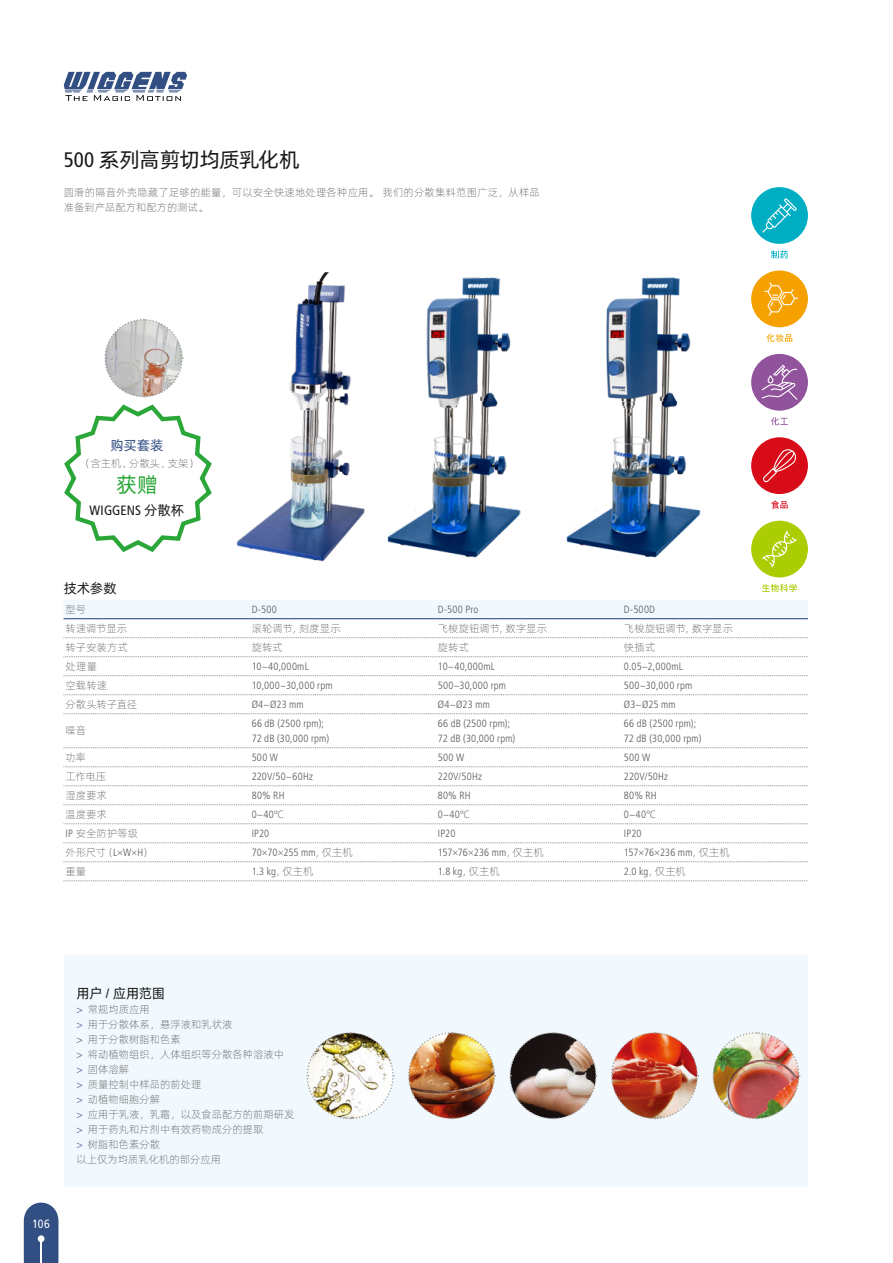
<style>
.page{position:relative;width:893px;height:1263px;background:#fff}
.page>*{position:absolute;margin:0;border:0;box-sizing:border-box;transform-origin:0 0}
.t1{font:21px "Alibaba Pu Hui Ti";letter-spacing:-.035em;color:#191817}
.W-正文-无项目符号{font:21px "Alibaba Pu Hui Ti";color:#2aa738}
.W-正文-无项目符号-2{font:13.5px "Alibaba Pu Hui Ti";letter-spacing:-.025em;color:#191817}
.W-正文前段距-无项目符号{font:condensed 13.5px "Frutiger LT Std";letter-spacing:.01em;color:#191817}
.W-正文-无项目符号-3{font:13.5px "Alibaba Pu Hui Ti";color:#324f83}
.t2{font:condensed 12px "Frutiger LT Std";color:#fff}
.t3{font:300 condensed 10.5px "Frutiger LT Std";letter-spacing:.02em;color:#595757}
.W-正文前段距-无项目符号-2{font:300 10.5px "Alibaba Pu Hui Ti";color:#595757}
.W-正文前段距-无项目符号-3{font:300 10.5px/15px "Alibaba Pu Hui Ti";letter-spacing:.02em;color:#595757}
.W-正文-无项目符号-4{font:300 10.5px "Alibaba Pu Hui Ti";color:#595757}
.s1{font-family:"Frutiger LT Std";font-stretch:condensed}
.s2{font-family:"Alibaba Pu Hui Ti";font-stretch:normal}
.s3{font-family:"Helvetica Neue LT Std";font-stretch:condensed;color:#324f83}
</style>
<div class="page">
<svg style="left:24px;top:1202px;width:34px;height:61px;background:#415b8c"></svg>
<svg style="left:64px;top:72px;width:123px;height:29px"></svg>
<div style="left:38px;top:1235px;width:7px;height:7px;background:#fff;border-radius:50%"></div>
<hr style="left:40px;top:1241px;width:2px;height:22px;background:#fff">
<div style="left:64px;top:955px;width:744px;height:231px;background:#f1f9fe"></div>
<div style="left:64px;top:600px;width:744px;height:18px;background:#f1f9fe"></div>
<hr style="left:63px;top:618px;width:187px;height:1px;background:#324f83">
<hr style="left:250px;top:618px;width:186px;height:1px;background:#324f83">
<hr style="left:436px;top:618px;width:186px;height:1px;background:#324f83">
<hr style="left:622px;top:618px;width:186px;height:1px;background:#324f83">
<svg style="left:63px;top:637px;width:745px;height:1px"></svg>
<svg style="left:63px;top:656px;width:745px;height:1px"></svg>
<svg style="left:63px;top:675px;width:745px;height:1px"></svg>
<svg style="left:63px;top:694px;width:745px;height:1px"></svg>
<svg style="left:63px;top:713px;width:745px;height:1px"></svg>
<svg style="left:63px;top:747px;width:745px;height:1px"></svg>
<svg style="left:63px;top:766px;width:745px;height:1px"></svg>
<svg style="left:63px;top:785px;width:745px;height:1px"></svg>
<svg style="left:63px;top:804px;width:745px;height:1px"></svg>
<svg style="left:63px;top:823px;width:745px;height:1px"></svg>
<svg style="left:63px;top:842px;width:745px;height:1px"></svg>
<svg style="left:63px;top:861px;width:745px;height:1px"></svg>
<svg style="left:63px;top:880px;width:745px;height:1px"></svg>
<img style="left:387px;top:277px;width:134px;height:281px">
<img style="left:566px;top:277px;width:135px;height:281px">
<img style="left:306px;top:1032px;width:88px;height:88px">
<img style="left:408px;top:1032px;width:88px;height:88px">
<svg style="left:509px;top:1032px;width:88px;height:88px"></svg>
<img style="left:611px;top:1032px;width:88px;height:88px">
<img style="left:712px;top:1032px;width:88px;height:88px">
<svg style="left:766px;top:334px;width:26px;height:8px"></svg>
<svg style="left:771px;top:250px;width:17px;height:8px"></svg>
<svg style="left:771px;top:417px;width:17px;height:8px"></svg>
<svg style="left:762px;top:584px;width:35px;height:8px"></svg>
<svg style="left:771px;top:501px;width:17px;height:8px"></svg>
<div style="left:751px;top:187px;width:57px;height:57px;background:#00aec4;border-radius:50%"></div>
<svg style="left:762px;top:198px;width:35px;height:35px"></svg>
<div style="left:751px;top:270px;width:57px;height:57px;background:#f5a200;border-radius:50%"></div>
<svg style="left:764px;top:282px;width:34px;height:34px"></svg>
<div style="left:751px;top:354px;width:57px;height:57px;background:#92539d;border-radius:50%"></div>
<svg style="left:762px;top:365px;width:35px;height:35px"></svg>
<div style="left:751px;top:437px;width:57px;height:57px;background:#d80c18;border-radius:50%"></div>
<svg style="left:763px;top:449px;width:33px;height:33px"></svg>
<div style="left:751px;top:521px;width:57px;height:56px;background:#abcd03;border-radius:50%"></div>
<svg style="left:762px;top:531px;width:35px;height:36px"></svg>
<svg style="left:64px;top:319px;width:148px;height:233px"></svg>
<img style="left:237px;top:273px;width:128px;height:289px">
<p class="t1" style="left:64px;top:143px;width:237px"><span class="s1">500</span> 系列高剪切均质乳化机</p>
<p class="W-正文前段距-无项目符号-3" style="left:64px;top:184px;width:478px">圆滑的隔音外壳隐藏了足够的能量，可以安全快速地处理各种应用。我们的分散集料范围广泛，从样品准备到产品配方和配方的测试。</p>
<p class="W-正文-无项目符号-3" style="left:110px;top:435px;width:55px">购买套装</p>
<p class="W-正文-无项目符号-4" style="left:80px;top:455px;width:120px">（含主机、分散头、支架）</p>
<p class="W-正文-无项目符号" style="left:116px;top:469px;width:43px">获赠</p>
<p class="W-正文前段距-无项目符号" style="left:90px;top:503px;width:96px">WIGGENS <span class="s2">分散杯</span></p>
<p class="W-正文-无项目符号-2" style="left:64px;top:578px;width:54px">技术参数</p>
<p class="W-正文前段距-无项目符号-2" style="left:66px;top:601px;width:22px">型号</p>
<p class="t3" style="left:252px;top:603px;width:27px">D-500</p>
<p class="t3" style="left:438px;top:603px;width:42px">D-500 Pro</p>
<p class="t3" style="left:624px;top:603px;width:33px">D-500D</p>
<p class="W-正文前段距-无项目符号-2" style="left:66px;top:620px;width:63px">转速调节显示</p>
<p class="W-正文前段距-无项目符号-2" style="left:252px;top:620px;width:91px">滚轮调节，刻度显示</p>
<p class="W-正文前段距-无项目符号-2" style="left:438px;top:620px;width:111px">飞梭旋钮调节，数字显示</p>
<p class="W-正文前段距-无项目符号-2" style="left:624px;top:620px;width:111px">飞梭旋钮调节，数字显示</p>
<p class="W-正文前段距-无项目符号-2" style="left:66px;top:639px;width:64px">转子安装方式</p>
<p class="W-正文前段距-无项目符号-2" style="left:252px;top:639px;width:33px">旋转式</p>
<p class="W-正文前段距-无项目符号-2" style="left:438px;top:639px;width:33px">旋转式</p>
<p class="W-正文前段距-无项目符号-2" style="left:624px;top:639px;width:33px">快插式</p>
<p class="W-正文前段距-无项目符号-2" style="left:66px;top:658px;width:33px">处理量</p>
<p class="t3" style="left:252px;top:660px;width:59px">10~40,000mL</p>
<p class="t3" style="left:438px;top:660px;width:59px">10~40,000mL</p>
<p class="t3" style="left:624px;top:660px;width:60px">0.05~2,000mL</p>
<p class="W-正文前段距-无项目符号-2" style="left:66px;top:677px;width:43px">空载转速</p>
<p class="t3" style="left:252px;top:679px;width:82px">10,000~30,000 rpm</p>
<p class="t3" style="left:438px;top:679px;width:70px">500~30,000 rpm</p>
<p class="t3" style="left:624px;top:679px;width:70px">500~30,000 rpm</p>
<p class="W-正文前段距-无项目符号-2" style="left:66px;top:696px;width:73px">分散头转子直径</p>
<p class="t3" style="left:252px;top:698px;width:54px">Ø4~Ø23 mm</p>
<p class="t3" style="left:438px;top:698px;width:54px">Ø4~Ø23 mm</p>
<p class="t3" style="left:624px;top:698px;width:53px">Ø3~Ø25 mm</p>
<p class="W-正文前段距-无项目符号-2" style="left:66px;top:723px;width:22px">噪音</p>
<p class="t3" style="left:252px;top:717px;width:74px">66 dB (2500 rpm);</p>
<p class="t3" style="left:252px;top:732px;width:79px">72 dB (30,000 rpm)</p>
<p class="t3" style="left:438px;top:717px;width:74px">66 dB (2500 rpm);</p>
<p class="t3" style="left:438px;top:732px;width:79px">72 dB (30,000 rpm)</p>
<p class="t3" style="left:624px;top:717px;width:74px">66 dB (2500 rpm);</p>
<p class="t3" style="left:624px;top:732px;width:79px">72 dB (30,000 rpm)</p>
<p class="W-正文前段距-无项目符号-2" style="left:66px;top:749px;width:22px">功率</p>
<p class="t3" style="left:252px;top:751px;width:28px">500 W</p>
<p class="t3" style="left:438px;top:751px;width:28px">500 W</p>
<p class="t3" style="left:624px;top:751px;width:28px">500 W</p>
<p class="W-正文前段距-无项目符号-2" style="left:66px;top:768px;width:42px">工作电压</p>
<p class="t3" style="left:252px;top:770px;width:63px">220V/50~60Hz</p>
<p class="t3" style="left:438px;top:770px;width:46px">220V/50Hz</p>
<p class="t3" style="left:624px;top:770px;width:46px">220V/50Hz</p>
<p class="W-正文前段距-无项目符号-2" style="left:66px;top:787px;width:43px">湿度要求</p>
<p class="t3" style="left:252px;top:789px;width:34px">80% RH</p>
<p class="t3" style="left:438px;top:789px;width:34px">80% RH</p>
<p class="t3" style="left:624px;top:789px;width:34px">80% RH</p>
<p class="W-正文前段距-无项目符号-2" style="left:66px;top:806px;width:43px">温度要求</p>
<p class="t3" style="left:252px;top:808px;width:33px">0~40<span class="s2">℃</span></p>
<p class="t3" style="left:438px;top:808px;width:33px">0~40<span class="s2">℃</span></p>
<p class="t3" style="left:624px;top:808px;width:33px">0~40<span class="s2">℃</span></p>
<p class="W-正文前段距-无项目符号-2" style="left:66px;top:825px;width:74px"><span class="s1">IP</span> 安全防护等级</p>
<p class="t3" style="left:252px;top:827px;width:19px">IP20</p>
<p class="t3" style="left:438px;top:827px;width:19px">IP20</p>
<p class="t3" style="left:624px;top:827px;width:19px">IP20</p>
<p class="W-正文前段距-无项目符号-2" style="left:66px;top:844px;width:89px">外形尺寸（<span class="s1">L</span>×<span class="s1">W</span>×<span class="s1">H</span>）</p>
<p class="t3" style="left:252px;top:846px;width:103px">70<span class="s2">×</span>70<span class="s2">×</span>255 mm<span class="s2">，仅主机</span></p>
<p class="t3" style="left:438px;top:846px;width:107px">157<span class="s2">×</span>76<span class="s2">×</span>236 mm<span class="s2">，仅主机</span></p>
<p class="t3" style="left:624px;top:846px;width:107px">157<span class="s2">×</span>76<span class="s2">×</span>236 mm<span class="s2">，仅主机</span></p>
<p class="W-正文前段距-无项目符号-2" style="left:66px;top:863px;width:22px">重量</p>
<p class="t3" style="left:252px;top:865px;width:63px">1.3 kg<span class="s2">，仅主机</span></p>
<p class="t3" style="left:438px;top:865px;width:63px">1.8 kg<span class="s2">，仅主机</span></p>
<p class="t3" style="left:624px;top:865px;width:64px">2.0 kg<span class="s2">，仅主机</span></p>
<p class="t2" style="left:32px;top:1217px;width:19px">106</p>
<p class="W-正文-无项目符号-2" style="left:76px;top:983px;width:90px">用户 <span class="s1">/</span> 应用范围</p>
<p class="W-正文前段距-无项目符号-2" style="left:76px;top:1002px;width:75px"><span class="s3">&gt;</span> 常规均质应用</p>
<p class="W-正文前段距-无项目符号-2" style="left:76px;top:1017px;width:157px"><span class="s3">&gt;</span> 用于分散体系，悬浮液和乳状液</p>
<p class="W-正文前段距-无项目符号-2" style="left:76px;top:1032px;width:106px"><span class="s3">&gt;</span> 用于分散树脂和色素</p>
<p class="W-正文前段距-无项目符号-2" style="left:76px;top:1047px;width:209px"><span class="s3">&gt;</span> 将动植物组织，人体组织等分散各种溶液中</p>
<p class="W-正文前段距-无项目符号-2" style="left:76px;top:1062px;width:54px"><span class="s3">&gt;</span> 固体溶解</p>
<p class="W-正文前段距-无项目符号-2" style="left:76px;top:1077px;width:126px"><span class="s3">&gt;</span> 质量控制中样品的前处理</p>
<p class="W-正文前段距-无项目符号-2" style="left:76px;top:1092px;width:85px"><span class="s3">&gt;</span> 动植物细胞分解</p>
<p class="W-正文前段距-无项目符号-2" style="left:76px;top:1107px;width:219px"><span class="s3">&gt;</span> 应用于乳液，乳霜，以及食品配方的前期研发</p>
<p class="W-正文前段距-无项目符号-2" style="left:76px;top:1122px;width:188px"><span class="s3">&gt;</span> 用于药丸和片剂中有效药物成分的提取</p>
<p class="W-正文前段距-无项目符号-2" style="left:76px;top:1137px;width:85px"><span class="s3">&gt;</span> 树脂和色素分散</p>
<p class="W-正文-无项目符号-4" style="left:76px;top:1152px;width:146px">以上仅为均质乳化机的部分应用</p>
</div>
